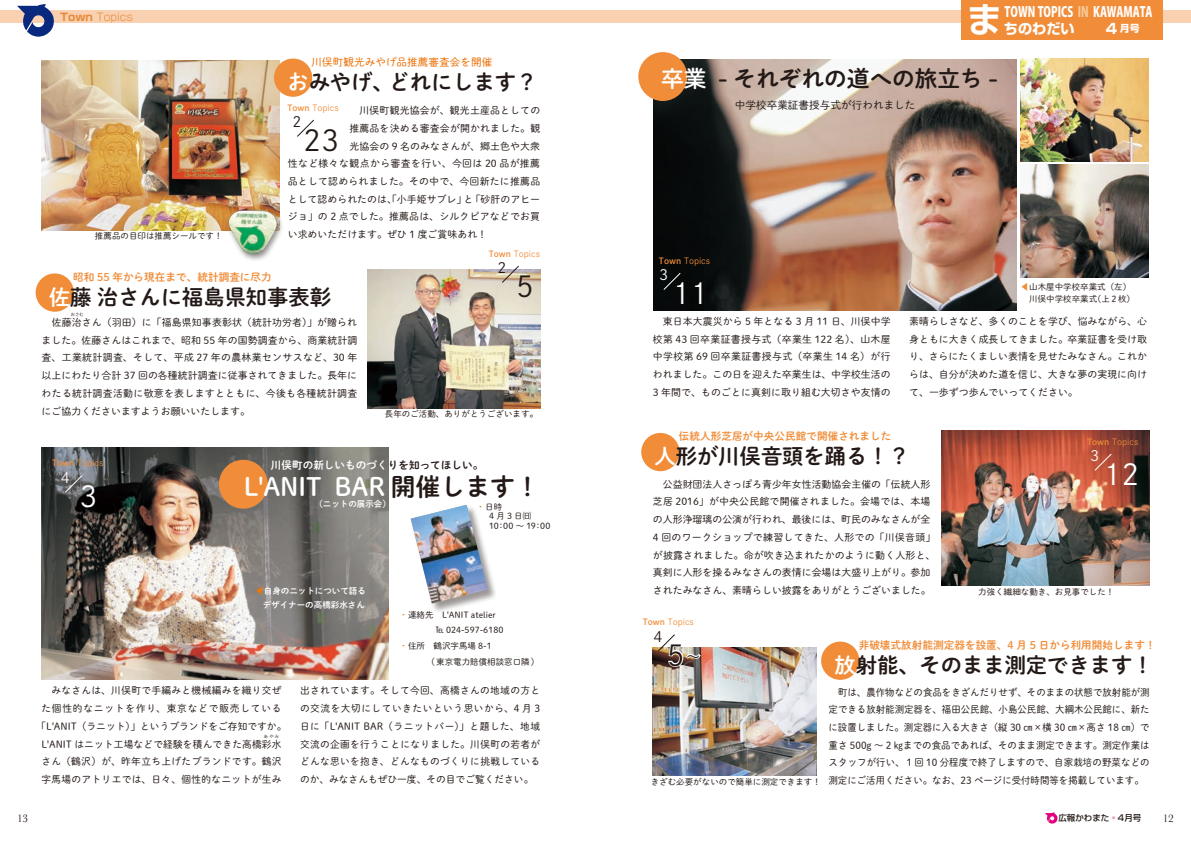
<style>
.page{position:relative;width:1191px;height:842px;background:#fff}
.page>*{position:absolute;margin:0;border:0;box-sizing:border-box;transform-origin:0 0}
.t1{font:700 35.4px "Shin Go Pr 6 N De";color:#fff}
.t2{font:28.3px "Shuei Go Kin Std L";color:#fff}
.t3{font:28.3px "Shuei Go Kin Std L";color:#231916}
.t4{font:24.8px "Shuei M Go Std B";color:#231916}
.t5{font:24.8px "Shuei M Go Std B";color:#fff}
.t6{font:22.7px "Shuei M Go Std B";color:#231916}
.t7{font:22.7px "Shuei M Go Std B";color:#fff}
.t8{font:21.3px "Shuei M Go Std B";color:#231916}
.t9{font:800 14.2px "Koz Go Pr 6 N";color:#fff;scale:.75 1}
.t10{font:700 14.2px "Shin Go Pr 6 N";color:#fff}
.t11{font:14.2px "Shuei Go Kin Std L";color:#231916}
.t12{font:14.2px "Shuei Go Kin Std L";color:#fff}
.t13{font:11.3px "Baskerville";color:#231916}
.t14{font:10.6px "Shuei M Go Std B";color:#f18d39}
.t15{font:10.6px "Shuei M Go Std B";color:#fff}
.t16{font:10.6px "Shuei M Go Std L";color:#231916}
.t17{font:10.6px "Shuei M Go Std L";color:#ed6d00}
.t18{font:300 10.6px "Shin Go Pr 6 N";color:#e58a3b}
.t19{font:9.9px/17.7px "Shuei M Go Std L";letter-spacing:.01em;color:#231916;text-align:justify}
.t20{font:9.9px/17.7px "Shuei M Go Std L";letter-spacing:.01em;color:#231916;text-align:justify;scale:.95 1}
.t21{font:9.9px/17.7px "Shuei M Go Std L";letter-spacing:.03em;color:#231916;text-align:center}
.t22{font:700 9.9px "Shin Go Pr 6 N";color:#fff}
.t23{font:8.5px/12.8px "Shuei M Go Std L";color:#231916}
.t24{font:8.5px "Shuei Go Kin Std L";color:#f18d39}
.t25{font:8.5px/13.9px "Shuei M Go Std B";color:#fff;text-align:right}
.t26{font:500 8.5px "Shin Go Pr 6 N";color:#231916}
.t27{font:4.3px "Shuei Go Kin Std L";letter-spacing:.15em;color:#231916}
.s1{font-weight:700}
.s2{color:#fff}
.s3{font-family:"Shuei Go Kin Std B"}
.s4{color:#231916}
.s5{font-family:"Shin Go Pr 6 N";font-size:8.9px;color:#ee7800}
.s6{color:#f9c89b}
.s7{font-family:"Koz Go Pro";color:#f18d39}
.s8{font-weight:900;color:#f19fc2}
</style>
<div class="page">
<img style="left:941px;top:431px;width:208px;height:154px">
<div style="left:641px;top:433px;width:38px;height:38px;background:#f18d39;border-radius:50%"></div>
<img style="left:653px;top:59px;width:363px;height:251px">
<img style="left:1020px;top:164px;width:128px;height:114px">
<img style="left:1020px;top:59px;width:128px;height:103px">
<div style="left:821px;top:642px;width:38px;height:38px;background:#f18d39;border-radius:50%"></div>
<div style="left:36px;top:273px;width:38px;height:39px;background:#f18d39;border-radius:50%"></div>
<img style="left:653px;top:648px;width:164px;height:127px">
<img style="left:368px;top:269px;width:172px;height:140px">
<img style="left:41px;top:60px;width:238px;height:170px">
<div style="left:638px;top:52px;width:49px;height:49px;background:#f18d39;border-radius:50%"></div>
<svg style="left:297px;top:119px;width:17px;height:18px"></svg>
<svg style="left:1093px;top:453px;width:19px;height:18px"></svg>
<img style="left:42px;top:447px;width:346px;height:232px">
<div style="left:219px;top:460px;width:49px;height:49px;background:#f18d39;border-radius:50%"></div>
<svg style="left:64px;top:475px;width:19px;height:18px"></svg>
<svg style="left:501px;top:265px;width:18px;height:18px"></svg>
<svg style="left:663px;top:272px;width:18px;height:19px"></svg>
<div style="left:274px;top:59px;width:38px;height:38px;background:#f18d39;border-radius:50%"></div>
<div style="left:410px;top:505px;width:88px;height:108px;background:#231916;opacity:.45"></div>
<img style="left:411px;top:505px;width:77px;height:98px">
<svg style="left:657px;top:634px;width:45px;height:34px"></svg>
<div style="left:226px;top:207px;width:58px;height:55px;background:#231916;opacity:.5"></div>
<img style="left:226px;top:210px;width:51px;height:46px">
<div style="left:0;top:10px;width:1191px;height:12px;background:#f9d1b0"></div>
<div style="left:961px;top:0;width:201px;height:40px;background:#f18d39"></div>
<svg style="left:17px;top:4px;width:37px;height:33px"></svg>
<svg style="left:1045px;top:812px;width:12px;height:12px"></svg>
<p class="t18" style="left:60px;top:8px;width:75px"><span class="s1">Town</span> Topics</p>
<p class="t23" style="left:95px;top:229px;width:129px">推薦品の目印は推薦シールです!</p>
<p class="t17" style="left:311px;top:54px;width:182px">川俣町観光みやげ品推薦審査会を開催</p>
<p class="t19" style="left:288px;top:101px;width:254px;text-align:right">　川俣町観光協会が、観光土産品としての<br>推薦品を決める審査会が開かれました。観<br>光協会の 9 名のみなさんが、郷土色や大衆<br>性など様々な観点から審査を行い、今回は 20 品が推薦品として認められました。その中で、今回新たに推薦品として認められたのは、「小手姫サブレ」「砂肝のアヒー</p>
<h3 class="t8" style="left:287px;top:66px;width:108px"><span class="s2">お</span>みやげ、</h3>
<h3 class="t8" style="left:388px;top:66px;width:150px">どれにします?</h3>
<p class="t24" style="left:287px;top:102px;width:53px"><span class="s3">Town</span> Topics</p>
<h3 class="t11" style="left:292px;top:112px;width:10px">2</h3>
<h2 class="t3" style="left:303px;top:121px;width:37px">23</h2>
<p class="t19" style="left:288px;top:190px;width:254px;text-align:left;text-indent:176px">と<br>ジョ」の 2 点でした。推薦品は、シルクピアなどでお買い求めいただけます。ぜひ 1 度ご賞味あれ!</p>
<p class="t24" style="left:489px;top:248px;width:53px"><span class="s3">Town</span> Topics</p>
<p class="t14" style="left:73px;top:269px;width:200px">昭和 55 年から現在まで、統計調査に尽力</p>
<h3 class="t8" style="left:49px;top:281px;width:283px"><span class="s2">佐</span>藤治さんに福島県知事表彰</h3>
<p class="t27" style="left:71px;top:311px;width:14px">おさむ</p>
<p class="t19" style="left:42px;top:313px;width:317px">　佐藤治さん（羽田）に「福島県知事表彰状（統計功労者）」が贈られました。佐藤さんはこれまで、昭和 55 年の国勢調査から、商業統計調査、工業統計調査、そして、平成 27 年の農林業センサスなど、30 年以上にわたり合計 37 回の各種統計調査に従事されてきました。長年にわたる統計調査活動に敬意を表しますとともに、今後も各種統計調査にご協力くださいますようお願いいたします。</p>
<h3 class="t11" style="left:497px;top:258px;width:10px">2</h3>
<h2 class="t3" style="left:511px;top:267px;width:30px">５</h2>
<p class="t23" style="left:385px;top:407px;width:155px">長年のご活動、ありがとうございます。</p>
<p class="t24" style="left:52px;top:458px;width:53px"><span class="s3">Town</span> Topics</p>
<p class="t15" style="left:271px;top:457px;width:214px">川俣町の新しいものづく<span class="s4">りを知ってほしい。</span></p>
<h3 class="t12" style="left:61px;top:468px;width:10px">4</h3>
<h3 class="t4" style="left:334px;top:469px;width:207px"><span class="s2">BAR</span> 開催します!</h3>
<h3 class="t5" style="left:244px;top:469px;width:79px">'L ANIT</h3>
<h2 class="t2" style="left:74px;top:477px;width:30px">３</h2>
<p class="t25" style="left:314px;top:497px;width:78px">（ニットの展示会(</p>
<p class="t23" style="left:476px;top:500px;width:27px"><span class="s5">・</span>日時</p>
<p class="t23" style="left:478px;top:509px;width:54px">　4月 3 日㈰</p>
<p class="t23" style="left:489px;top:519px;width:63px">10：00 〜 19：00</p>
<p class="t13" style="left:17px;top:811px;width:12px">13</p>
<p class="t25" style="left:255px;top:584px;width:112px"><span class="s5">◀</span>自身のニットについて語るデザイナーの高橋彩水さん</p>
<p class="t23" style="left:399px;top:608px;width:98px"><span class="s5">・</span>連絡先　 'L ANIT atelier</p>
<p class="t23" style="left:435px;top:623px;width:70px">TEL 024-597-6180</p>
<p class="t23" style="left:399px;top:639px;width:94px"><span class="s5">・</span>住所　鶴沢字馬場 8-1</p>
<p class="t23" style="left:401px;top:655px;width:135px">　　 　(東京電力賠償相談窓口隣(</p>
<p class="t21" style="left:37px;top:681px;width:251px">　みなさんは、川俣町で手編みと機械編みを織り交ぜた個性的なニットを作り、東京などで販売している「 'LANIT（ラニット）」というブランドをご存知ですか。'L ANIT はニット工場などで経験を積んできた高橋彩水さん（鶴沢）が、昨年立ち上げたブランドです。鶴沢字馬場のアトリエでは、日々、個性的なニットが生み</p>
<p class="t19" style="left:300px;top:681px;width:242px">出されています。そして今回、高橋さんの地域の方との交流を大切にしていきたいという思いから、4 月 3日に「 'LANIT BAR（ラニットバー）」と題した、地域交流の企画を行うことになりました。川俣町の若者がどんな思いを抱き、どんなものづくりに挑戦しているのか、みなさんもぜひ一度、その目でご覧ください。</p>
<p class="t27" style="left:264px;top:733px;width:17px">あやみ</p>
<h3 class="t7" style="left:661px;top:62px;width:47px">卒業</h3>
<h1 class="t1" style="left:967px;top:-9px;width:37px">ま</h1>
<h3 class="t9" style="left:1004px;top:4px;width:199px">TOWN TOPICS <span class="s6">IN</span> KAWAMATA</h3>
<h3 class="t10" style="left:1003px;top:17px;width:72px">ちのわだい</h3>
<h3 class="t10" style="left:1106px;top:17px;width:13px">4</h3>
<p class="t22" style="left:1120px;top:21px;width:21px">月号</p>
<h3 class="t6" style="left:718px;top:62px;width:281px">- それぞれの道への旅立ち -</h3>
<p class="t16" style="left:735px;top:97px;width:182px">中学校卒業証書授与式が行われました</p>
<p class="t24" style="left:659px;top:255px;width:53px"><span class="s3">Town</span> Topics</p>
<h3 class="t12" style="left:659px;top:265px;width:10px">3</h3>
<h2 class="t2" style="left:672px;top:275px;width:37px">11</h2>
<p class="t23" style="left:1093px;top:280px;width:44px;text-indent:-72px"><span class="s7">◀</span>山木屋中学校卒業式（左(（上2枚(</p>
<p class="t23" style="left:1020px;top:292px;width:78px">　川俣中学校卒業式</p>
<p class="t19" style="left:653px;top:312px;width:239px">　東日本大震災から 5 年となる 3 月 11 日、川俣中学校第 43 回卒業証書授与式（卒業生 122 名）、山木屋中学校第 69 回卒業証書授与式（卒業生 14 名）が行われました。この日を迎えた卒業生は、中学校生活の3 年間で、ものごとに真剣に取り組む大切さや友情の</p>
<p class="t19" style="left:909px;top:312px;width:239px">素晴らしさなど、多くのことを学び、悩みながら、心身ともに大きく成長してきました。卒業証書を受け取り、さらにたくましい表情を見せたみなさん。これからは、自分が決めた道を信じ、大きな夢の実現に向けて、一歩ずつ歩んでいってください。</p>
<p class="t14" style="left:679px;top:428px;width:214px">伝統人形芝居が中央公民館で開催されました</p>
<p class="t19" style="left:653px;top:475px;width:284px;text-align:left">　公益財団法人さっぽろ青少年女性活動協会主催の「伝統人形芝居 2016」が中央公民館で開催されました。会場では、本場の人形浄瑠璃の公演が行われ、最後には、町民のみなさんが全4 回のワークショップで練習してきた、人形での「川俣音頭「が披露されました。命が吹き込まれたかのように動く人形と、真剣に人形を操るみなさんの表情に会場は大盛り上がり。参加されたみなさん、素晴らしい披露をありがとうございました。</p>
<h3 class="t8" style="left:654px;top:441px;width:257px"><span class="s2">人</span>形が川俣音頭を踊る!?</h3>
<p class="t24" style="left:642px;top:616px;width:53px"><span class="s3">Town</span> Topics</p>
<p class="t24" style="left:1087px;top:436px;width:53px"><span class="s3">Town</span> Topics</p>
<h3 class="t12" style="left:1090px;top:446px;width:10px">3</h3>
<h2 class="t2" style="left:1103px;top:455px;width:37px">12</h2>
<p class="t23" style="left:978px;top:585px;width:138px">力強く繊細な動き、お見事でした!</p>
<h3 class="t11" style="left:653px;top:627px;width:10px">4</h3>
<h2 class="t3" style="left:667px;top:636px;width:19px">5</h2>
<h3 class="t11" style="left:686px;top:647px;width:16px">~</h3>
<p class="t23" style="left:651px;top:775px;width:172px">きざむ必要がないので簡単に測定できます!</p>
<p class="t14" style="left:858px;top:637px;width:298px">非破壊式放射能測定器を設置、4 月 5 日から利用開始します!</p>
<h3 class="t8" style="left:834px;top:649px;width:320px"><span class="s2">放</span>射能、そのまま測定できます!</h3>
<p class="t20" style="left:828px;top:683px;width:339px">　町は、農作物などの食品をきざんだりせず、そのままの状態で放射能が測定できる放射能測定器を、福田公民館、小島公民館、大綱木公民館に、新たに設置しました。測定器に入る大きさ（縦 30 ㎝×横 30 ㎝×高さ 18 ㎝）で重さ 500g ～ 2 ㎏までの食品であれば、そのまま測定できます。測定作業はスタッフが行い、１回 10 分程度で終了しますので、自家栽培の野菜などの測定にご活用ください。なお、23 ページに受付時間等を掲載しています。</p>
<p class="t26" style="left:1058px;top:811px;width:84px">広報かわまた<span class="s8">・</span>4月号</p>
<p class="t13" style="left:1162px;top:811px;width:12px">12</p>
</div>
